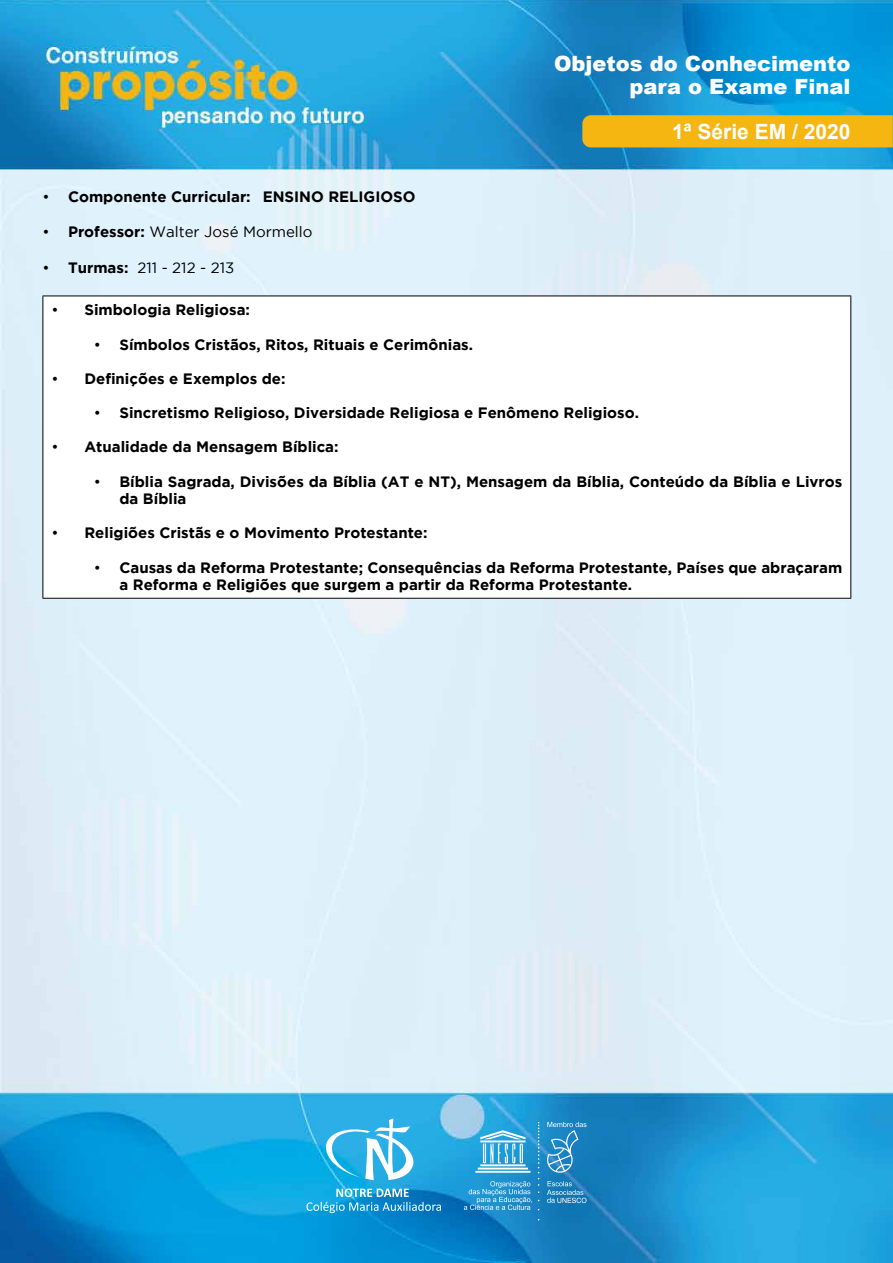
<style>
.page{position:relative;width:893px;height:1263px;background:#fff}
.page>*{position:absolute;margin:0;border:0;box-sizing:border-box;transform-origin:0 0}
.t1{font:900 21px/22.6px "Arial";color:#fff;text-align:right}
.t2{font:700 21px "Arial";color:#fff}
.t3{font:700 15px/17.2px "Gotham";color:#000}
.t4{font:15px "Gotham";color:#000}
.s1{font-weight:400}
.s2{font-weight:700}
</style>
<div class="page">
<img style="left:0;top:0;width:892px;height:1263px">
<div style="left:582px;top:115px;width:311px;height:32px;background:#f5b611"></div>
<div style="left:43px;top:296px;width:808px;height:302px;background:#fff"></div>
<hr style="left:43px;top:296px;width:808px;height:1px;background:#000">
<hr style="left:43px;top:598px;width:808px;height:1px;background:#000">
<hr style="left:43px;top:296px;width:1px;height:302px;background:#000">
<hr style="left:850px;top:296px;width:1px;height:302px;background:#000">
<svg style="left:306px;top:1188px;width:135px;height:25px;background:#36a3d8"></svg>
<svg style="left:324px;top:1118px;width:91px;height:62px"></svg>
<svg style="left:538px;top:1122px;width:1px;height:71px"></svg>
<svg style="left:475px;top:1130px;width:55px;height:43px"></svg>
<svg style="left:547px;top:1181px;width:39px;height:22px"></svg>
<svg style="left:464px;top:1181px;width:68px;height:29px;background:#43a2d5"></svg>
<svg style="left:547px;top:1122px;width:39px;height:52px;background:#3e95cb"></svg>
<h1 class="t1" style="left:554px;top:52px;width:298px">Objetos do Conhecimento para o Exame Final</h1>
<h1 class="t2" style="left:672px;top:117px;width:180px">1ª Série EM / 2020</h1>
<p class="t3" style="left:43px;top:188px;width:374px"><span class="s1">•</span> Componente Curricular: ●ENSINO RELIGIOSO</p>
<p class="t4" style="left:43px;top:223px;width:272px">• <span class="s2">Professor:</span> Walter José Mormello</p>
<p class="t4" style="left:43px;top:259px;width:193px">• <span class="s2">Turmas:</span> 211 - 212 - 213</p>
<p class="t3" style="left:51px;top:301px;width:200px"><span class="s1">•</span> Simbologia Religiosa:</p>
<p class="t3" style="left:94px;top:335px;width:381px"><span class="s1">•</span> Símbolos Cristãos, Ritos, Rituais e Cerimônias.</p>
<p class="t3" style="left:51px;top:370px;width:236px"><span class="s1">•</span> Definições e Exemplos de:</p>
<p class="t3" style="left:94px;top:404px;width:547px"><span class="s1">•</span> Sincretismo Religioso, Diversidade Religiosa e Fenômeno Religioso.</p>
<p class="t3" style="left:51px;top:438px;width:289px"><span class="s1">•</span> Atualidade da Mensagem Bíblica:</p>
<p class="t3" style="left:119px;top:472px;width:724px;text-indent:-26px"><span class="s1">•</span> Bíblia Sagrada, Divisões da Bíblia (AT e NT), Mensagem da Bíblia, Conteúdo da Bíblia e Livros da Bíblia</p>
<p class="t3" style="left:51px;top:524px;width:378px"><span class="s1">•</span> Religiões Cristãs e o Movimento Protestante:</p>
<p class="t3" style="left:119px;top:558px;width:724px;text-indent:-26px"><span class="s1">•</span> Causas da Reforma Protestante; Consequências da Reforma Protestante, Países que abraçaram a Reforma e Religiões que surgem a partir da Reforma Protestante.</p>
</div>
